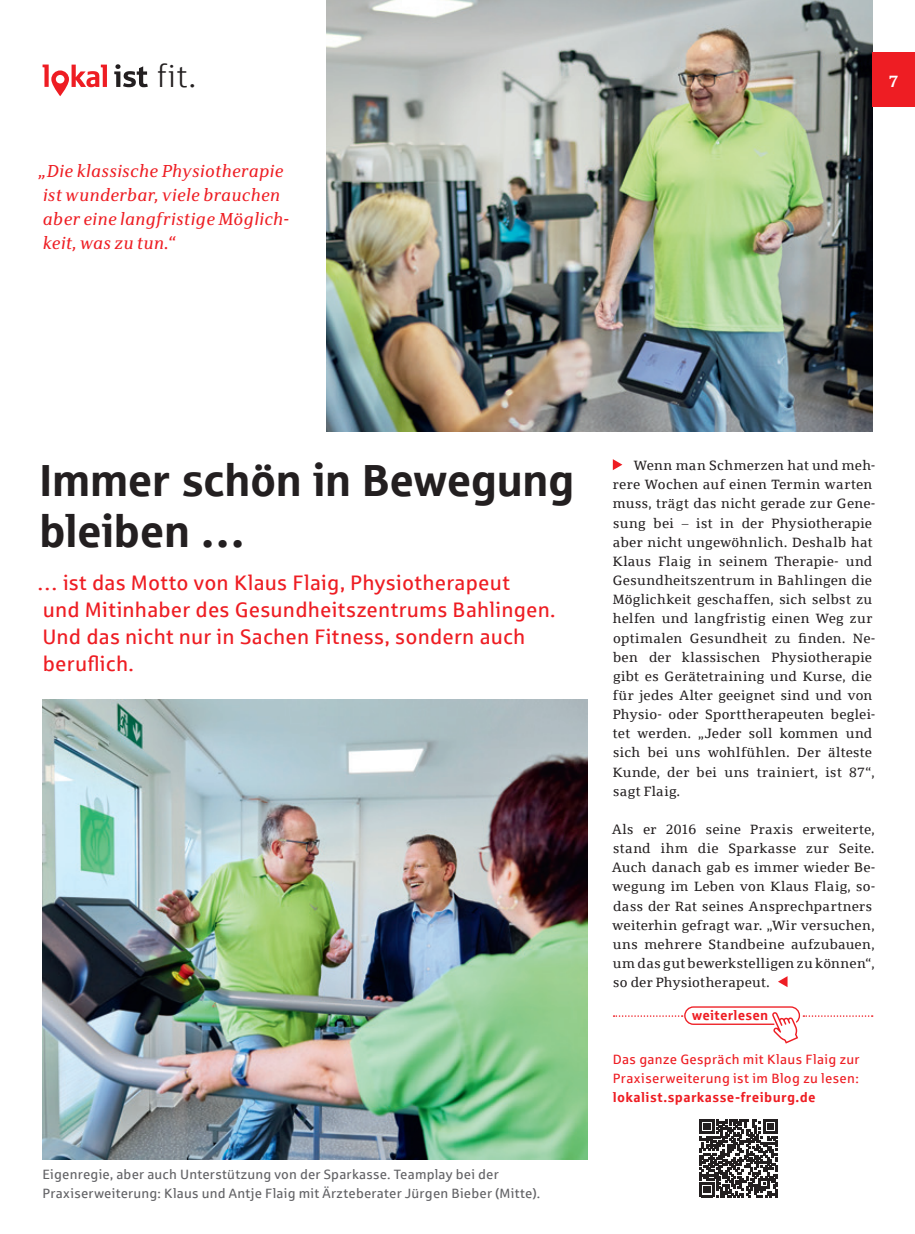
<style>
.page{position:relative;width:915px;height:1234px;background:#fff}
.page>*{position:absolute;margin:0;border:0;box-sizing:border-box;transform-origin:0 0}
._01_Headline{font:45px/51px "Sparkasse Head";letter-spacing:.02em;color:#231f20}
._01_Headline-2{font:31.5px "Sparkasse Lt";color:#231f20}
.t1{font:21px/27px "Sparkasse Rg";letter-spacing:.01em;color:#ee1d23}
._05_Bildunterschrift{font:italic 17.25px/24px "Sparkasse Serif";letter-spacing:.025em;color:#ee1d23}
.t2{font:700 16.5px "Sparkasse Serif";color:#fff}
._02_Text_block{font:13.5px/19.2px "Sparkasse Serif";letter-spacing:.025em;color:#231f20}
._02_Bildlegende{font:13.5px/19.2px "Sparkasse Rg";letter-spacing:.015em;color:#636366}
._02_Text_block-2{font:13.5px/19.2px "Sparkasse Rg";letter-spacing:.025em;color:#ee1d23}
._02_Text_block-3{font:700 13.5px "Sparkasse Rg";letter-spacing:.025em;color:#ee1d23}
</style>
<div class="page">
<img style="left:326px;top:0;width:546px;height:432px">
<svg style="left:114px;top:64px;width:34px;height:23px"></svg>
<svg style="left:43px;top:64px;width:64px;height:32px"></svg>
<svg style="left:612px;top:459px;width:10px;height:11px"></svg>
<svg style="left:778px;top:976px;width:9px;height:10px"></svg>
<svg style="left:699px;top:1119px;width:78px;height:77px"></svg>
<div style="left:684px;top:1006px;width:115px;height:18px;border:1px solid #ee1d23;border-radius:9px"></div>
<svg style="left:613px;top:1015px;width:69px;height:1px"></svg>
<svg style="left:771px;top:1011px;width:101px;height:32px"></svg>
<img style="left:43px;top:699px;width:544px;height:460px">
<div style="left:872px;top:52px;width:42px;height:54px;background:#ee1d23"></div>
<p class="_01_Headline-2" style="left:157px;top:57px;width:40px">fit.</p>
<p class="_05_Bildunterschrift" style="left:38px;top:158px;width:252px">„Die klassische Physiotherapie ist wunderbar, viele brauchen aber eine langfristige Möglich&shy;keit, was zu tun.“</p>
<p class="t2" style="left:888px;top:71px;width:11px">7</p>
<p class="_01_Headline" style="left:40px;top:453px;width:534px">Immer schön in Bewegung bleiben …</p>
<h3 class="t1" style="left:37px;top:568px;width:520px">… ist das Motto von Klaus Flaig, Physiotherapeut<br>und Mitinhaber des Gesundheitszentrums Bahlingen.<br>Und das nicht nur in Sachen Fitness, sondern auch beruflich.</h3>
<p class="_02_Bildlegende" style="left:43px;top:1163px;width:499px">Eigenregie, aber auch Unterstützung von der Sparkasse. Teamplay bei der<br>Praxiserweiterung: Klaus und Antje Flaig mit Ärzteberater Jürgen Bieber (Mitte).</p>
<p class="_02_Text_block" style="left:612px;top:455px;width:264px;text-indent:21px">Wenn man Schmerzen hat und meh&shy;rere Wochen auf einen Termin warten muss, trägt das nicht gerade zur Gene&shy;sung bei – ist in der Physiotherapie aber nicht ungewöhnlich. Deshalb hat Klaus Flaig in seinem Therapie- und Gesundheitszentrum in Bahlingen die Möglichkeit geschaffen, sich selbst zu helfen und langfristig einen Weg zur optimalen Gesundheit zu finden. Ne&shy;ben der klassischen Physiotherapie gibt es Gerätetraining und Kurse, die für jedes Alter geeignet sind und von Physio- oder Sporttherapeuten beglei&shy;tet werden. „Jeder soll kommen und sich bei uns wohlfühlen. Der älteste Kunde, der bei uns trainiert, ist 87“, sagt Flaig.</p>
<p class="_02_Text_block" style="left:612px;top:819px;width:264px">Als er 2016 seine Praxis erweiterte, stand ihm die Sparkasse zur Seite.<br>Auch danach gab es immer wieder Be&shy;wegung im Leben von Klaus Flaig, so&shy;dass der Rat seines Ansprechpartners weiterhin gefragt war. „Wir versuchen, uns mehrere Standbeine aufzubauen, um das gut bewerkstelligen zu können“, so der Physiotherapeut.</p>
<p class="_02_Text_block-3" style="left:692px;top:1006px;width:78px">weiterlesen</p>
<p class="_02_Text_block-2" style="left:612px;top:1048px;width:248px">Das ganze Gespräch mit Klaus Flaig zur<br>Praxiserweiterung ist im Blog zu lesen:</p>
<p class="_02_Text_block-3" style="left:612px;top:1088px;width:204px">lokalist.sparkasse-freiburg.de</p>
</div>
